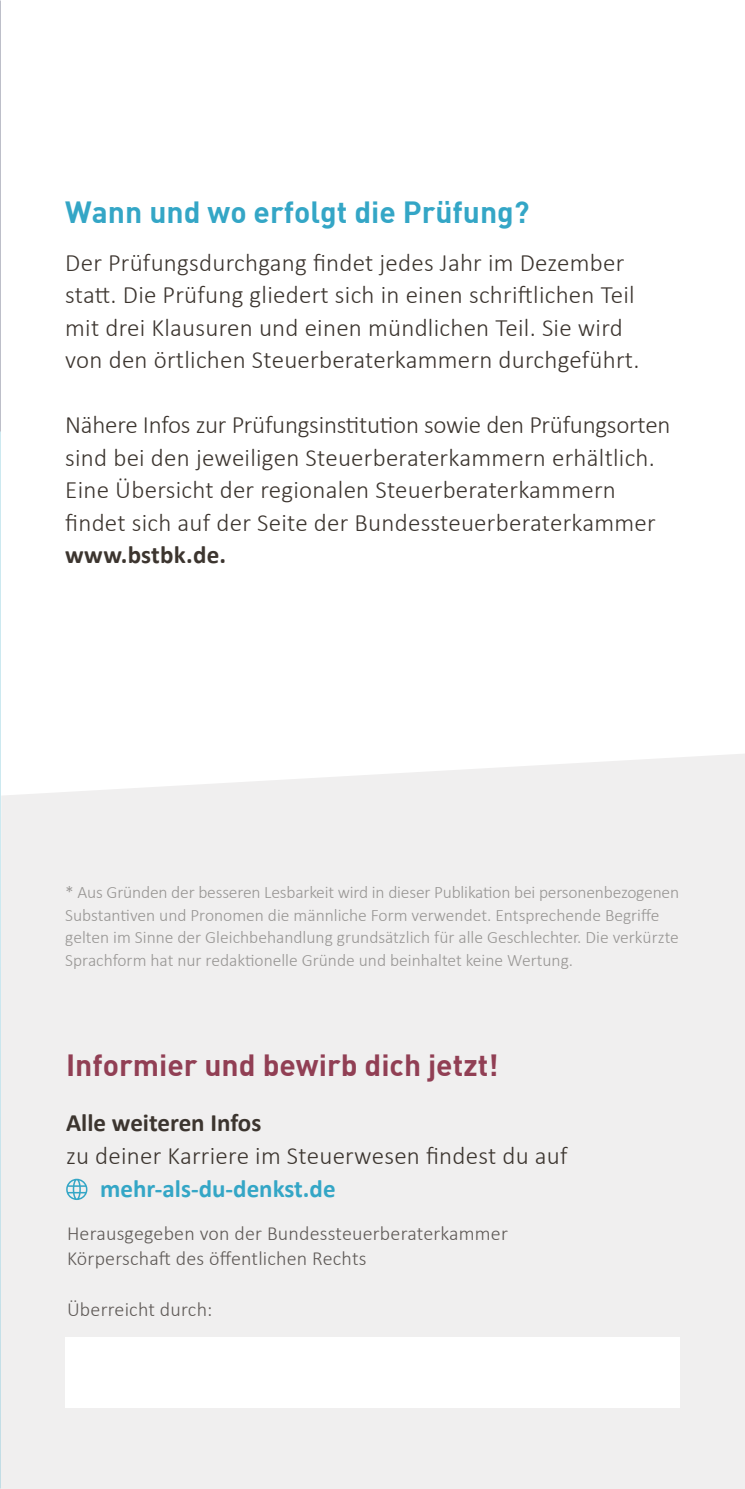
<style>
.page{position:relative;width:745px;height:1489px;background:#fff}
.page>*{position:absolute;margin:0;border:0;box-sizing:border-box;transform-origin:0 0}
.t1{font:700 30px "DIN";color:#913f54}
.t2{font:700 30px "DIN";color:#34a6c6}
.t3{font:300 25px/32.5px "Calibri";letter-spacing:.01em;color:#3c352f}
.t4{font:700 25px "Calibri";color:#3c352f}
.t5{font:700 25px "Calibri";color:#34a6c6}
.t6{font:300 20px/25px "Calibri";letter-spacing:.01em;color:#5f5a57}
.t7{font:300 17.5px/22.5px "Calibri";color:#989694}
</style>
<div class="page">
<div style="left:0;top:753px;width:744px;height:735px;background:#f0efef"></div>
<div style="left:65px;top:1337px;width:614px;height:70px;background:#fff"></div>
<svg style="left:66px;top:1178px;width:21px;height:21px"></svg>
<p class="t2" style="left:65px;top:193px;width:465px">Wann und wo erfolgt die Prüfung?</p>
<p class="t3" style="left:65px;top:246px;width:575px">Der Prüfungsdurchgang findet jedes Jahr im Dezember statt. Die Prüfung gliedert sich in einen schriftlichen Teil mit drei Klausuren und einen mündlichen Teil. Sie wird von den örtlichen Steuerberaterkammern durchgeführt.</p>
<p class="t3" style="left:65px;top:408px;width:606px">Nähere Infos zur Prüfungsinstitution sowie den Prüfungsorten sind bei den jeweiligen Steuerberaterkammern erhältlich.<br>Eine Übersicht der regionalen Steuerberaterkammern findet sich auf der Seite der Bundessteuerberaterkammer</p>
<p class="t4" style="left:65px;top:537px;width:162px">www.bstbk.de.</p>
<p class="t7" style="left:65px;top:880px;width:615px">* Aus Gründen der besseren Lesbarkeit wird in dieser Publikation bei personenbezogenen Substantiven und Pronomen die männliche Form verwendet. Entsprechende Begriffe gelten im Sinne der Gleichbehandlung grundsätzlich für alle Geschlechter. Die verkürzte Sprachform hat nur redaktionelle Gründe und beinhaltet keine Wertung.</p>
<p class="t1" style="left:66px;top:1045px;width:434px">Informier und bewirb dich jetzt!</p>
<p class="t4" style="left:66px;top:1105px;width:196px">Alle weiteren Infos</p>
<p class="t3" style="left:66px;top:1139px;width:502px">zu deiner Karriere im Steuerwesen findest du auf</p>
<p class="t5" style="left:100px;top:1170px;width:237px">mehr-als-du-denkst.de</p>
<p class="t6" style="left:67px;top:1220px;width:442px">Herausgegeben von der Bundessteuerberaterkammer<br>Körperschaft des öffentlichen Rechts</p>
<p class="t6" style="left:67px;top:1296px;width:147px">Überreicht durch:</p>
</div>
